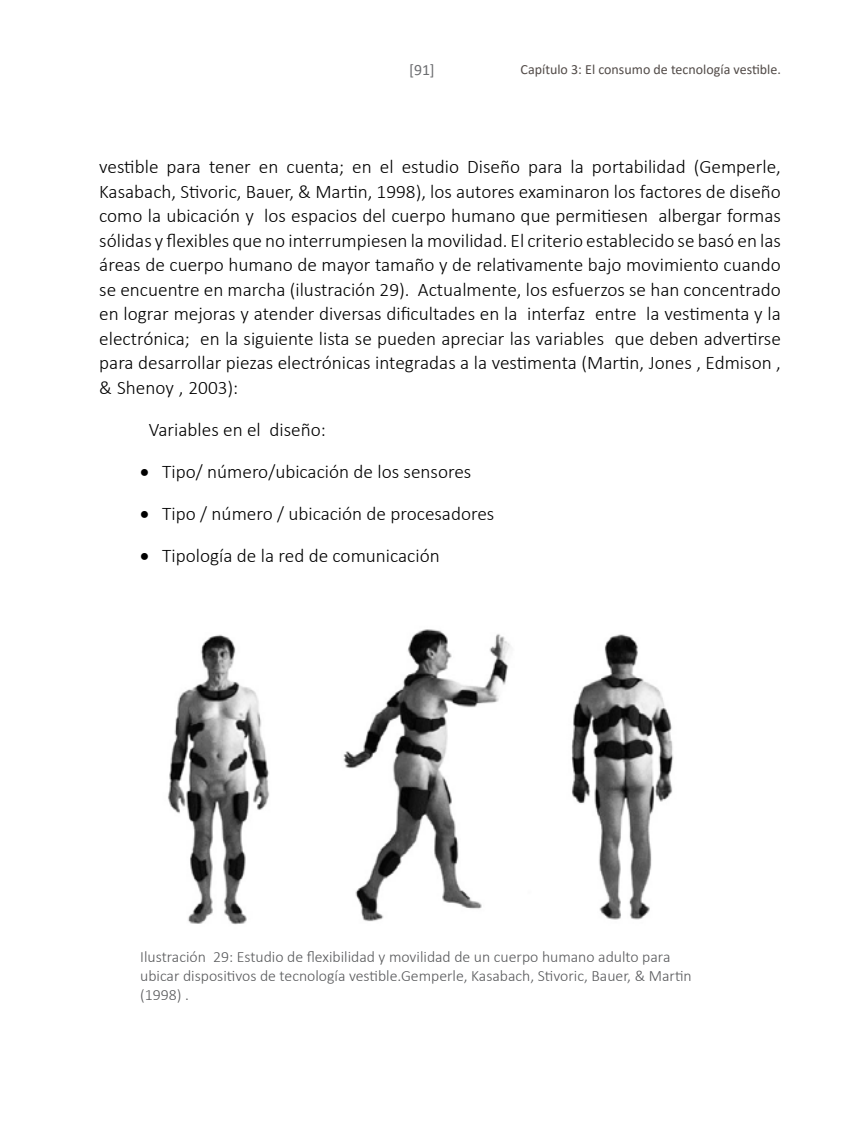
<style>
.page{position:relative;width:844px;height:1141px;background:#fff}
.page>*{position:absolute;margin:0;border:0;box-sizing:border-box;transform-origin:0 0}
.t1{font:300 19.25px/24.5px "Calibri";color:#000;text-align:justify}
.t2{font:300 15.75px/18.9px "Calibri";color:#58595b}
.t3{font:15.75px "Calibri";color:#6d6e71}
.t4{font:14px "Calibri";color:#524b48}
</style>
<div class="page">
<img style="left:168px;top:629px;width:506px;height:296px">
<p class="t3" style="left:409px;top:59px;width:27px">[91]</p>
<p class="t4" style="left:520px;top:59px;width:262px">Capítulo 3: El consumo de tecnología vestible.</p>
<p class="t1" style="left:99px;top:154px;width:683px">vestible para tener en cuenta; en el estudio Diseño para la portabilidad (Gemperle, Kasabach, Stivoric, Bauer, &amp; Martin, 1998), los autores examinaron los factores de diseño como la ubicación y los espacios del cuerpo humano que permitiesen albergar formas sólidas y flexibles que no interrumpiesen la movilidad. El criterio establecido se basó en las áreas de cuerpo humano de mayor tamaño y de relativamente bajo movimiento cuando se encuentre en marcha (ilustración 29). Actualmente, los esfuerzos se han concentrado en lograr mejoras y atender diversas dificultades en la interfaz entre la vestimenta y la electrónica; en la siguiente lista se pueden apreciar las variables que deben advertirse para desarrollar piezas electrónicas integradas a la vestimenta (Martin, Jones , Edmison , &amp; Shenoy , 2003):</p>
<p class="t1" style="left:149px;top:417px;width:178px">Variables en el diseño:</p>
<p class="t1" style="left:140px;top:459px;width:333px">• Tipo/ número/ubicación de los sensores</p>
<p class="t1" style="left:140px;top:501px;width:356px">• Tipo / número / ubicación de procesadores</p>
<p class="t1" style="left:140px;top:543px;width:301px">• Tipología de la red de comunicación</p>
<p class="t2" style="left:140px;top:948px;width:553px">I lustración 29: Estudio de flexibilidad y movilidad de un cuerpo humano adulto para ubicar dispositivos de tecnología vestible.Gemperle, Kasabach, Stivoric, Bauer, &amp; Martin (1998) .</p>
</div>
